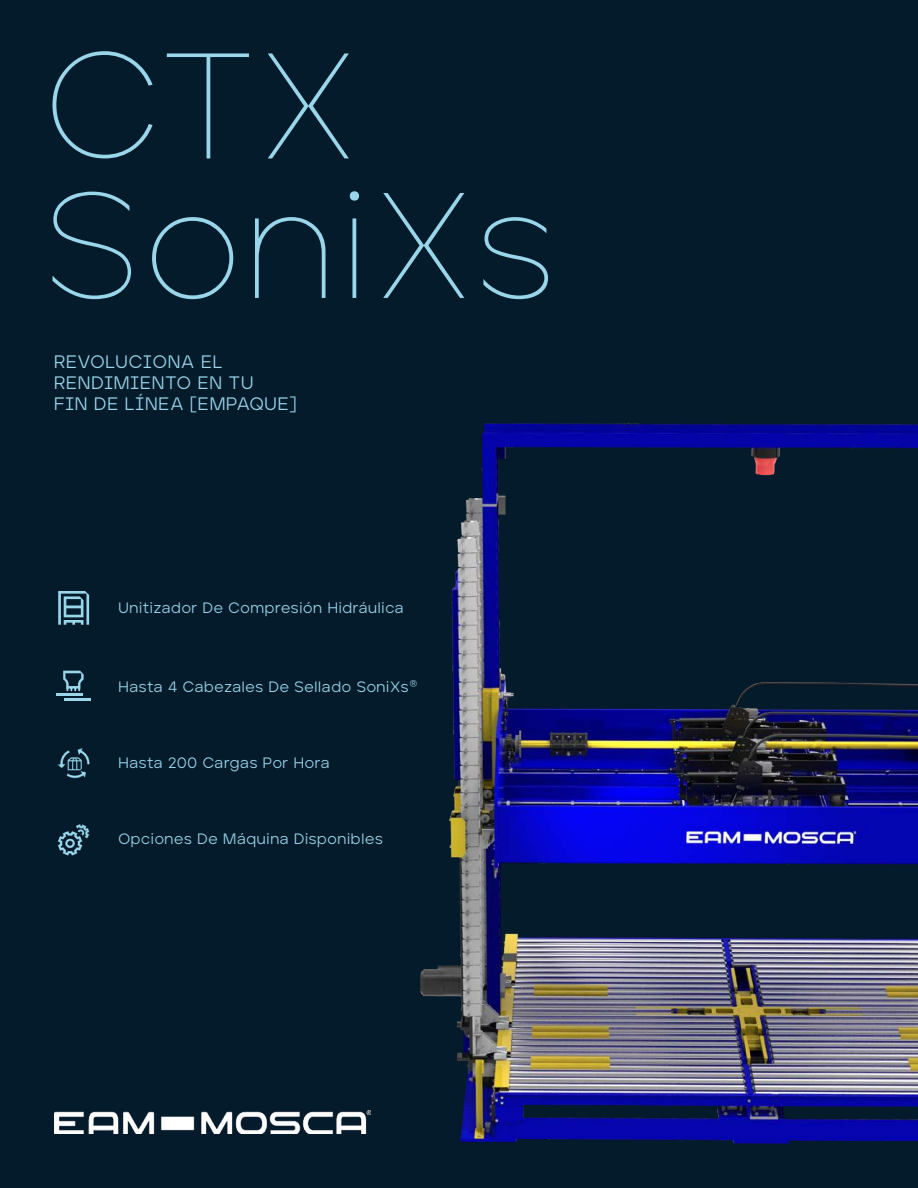
<style>
.page{position:relative;width:918px;height:1188px;background:#041b2c}
.page>*{position:absolute;margin:0;border:0;box-sizing:border-box;transform-origin:0 0}
.t1{font:100 150px/139.5px "Mosca Type";letter-spacing:.04em;color:#99d6ea}
.t2{font:18px/21px "Mosca Type";letter-spacing:.05em;color:#99d6ea}
.t3{font:15px "Mosca Type";letter-spacing:.05em;color:#99d6ea}
</style>
<div class="page">
<img style="left:54px;top:423px;width:864px;height:721px">
<hr style="left:57px;top:693px;width:26px;height:3px;background:#99d6ea">
<hr style="left:64px;top:698px;width:27px;height:2px;background:#99d6ea">
<svg style="left:63px;top:671px;width:21px;height:20px"></svg>
<svg style="left:58px;top:591px;width:31px;height:34px"></svg>
<img style="left:54px;top:744px;width:39px;height:39px">
<img style="left:54px;top:821px;width:39px;height:40px">
<h1 class="t1" style="left:45px;top:39px;width:511px">CTX<br>SoniXs</h1>
<p class="t2" style="left:54px;top:352px;width:244px">REVOLUCIONA EL<br>RENDIMIENTO EN TU<br>FIN DE LÍNEA [EMPAQUE]</p>
<p class="t3" style="left:118px;top:598px;width:287px">Unitizador De Compresión Hidráulica</p>
<p class="t3" style="left:118px;top:677px;width:301px">Hasta 4 Cabezales De Sellado SoniXs®</p>
<p class="t3" style="left:118px;top:754px;width:213px">Hasta 200 Cargas Por Hora</p>
<p class="t3" style="left:118px;top:830px;width:266px">Opciones De Máquina Disponibles</p>
</div>
